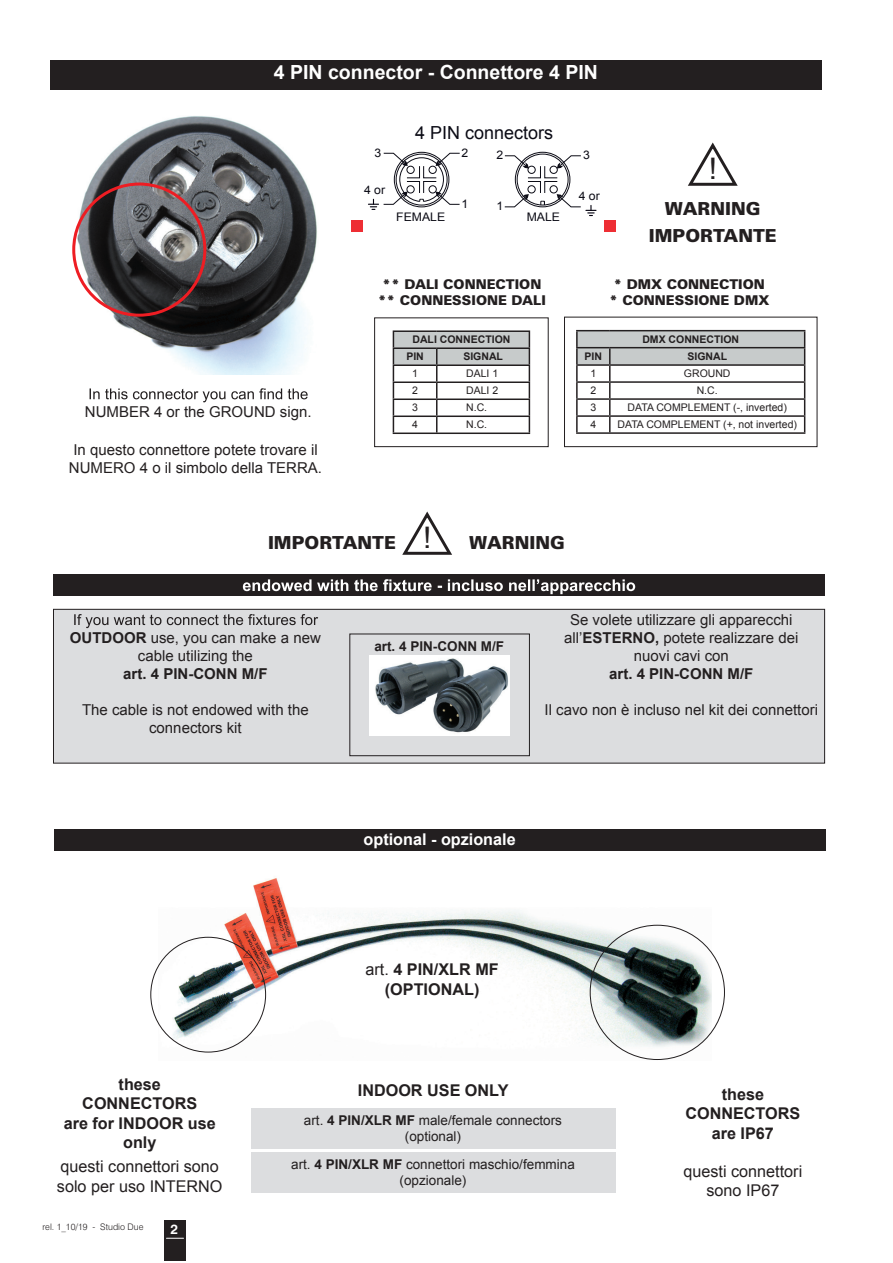
<style>
.page{position:relative;width:893px;height:1263px;background:#fff}
.page>*{position:absolute;margin:0;border:0;box-sizing:border-box;transform-origin:0 0}
.t1{font:29.7px "Arial";color:#231f20}
.t2{font:700 19.5px "Arial";color:#fff}
.t3{font:900 18px/26.8px "Zurich BT";color:#231f20;text-align:center}
.t4{font:18px "Arial";color:#0b0b15}
.t5{font:700 16.2px/19.5px "Arial";color:#231f20;text-align:center}
.t6{font:16.2px/19.5px "Arial";color:#231f20}
.t7{font:700 16.2px "Arial";color:#fff}
.t8{font:15px/18px "Arial";color:#231f20;text-align:center}
.t9{font:700 15px "Arial";color:#231f20}
.t10{font:13.5px/16.2px "Arial";color:#231f20;text-align:center}
.t11{font:900 13.5px/16.2px "Zurich BT";color:#231f20;text-align:center}
.t12{font:700 13.5px "Arial";color:#231f20}
.t13{font:700 13.5px "Swiss 721 BT";color:#fff}
.t14{font:11.85px "Arial";color:#0b0b15;scale:1.04 1}
.t15{font:10.5px "Arial";color:#231f20}
.t16{font:700 10.5px/17px "Arial";color:#231f20}
.t17{font:300 9px "Swiss 721 BT";color:#231f20}
.s1{font-family:"Arial";font-weight:400;font-size:29.7px}
.s2{font-weight:700}
.s3{font-weight:400}
</style>
<div class="page">
<div style="left:164px;top:1220px;width:21px;height:41px;background:#231f20"></div>
<svg style="left:166px;top:1238px;width:18px;height:1px"></svg>
<img style="left:72px;top:116px;width:245px;height:259px">
<div style="left:50px;top:60px;width:772px;height:30px;background:#231f20"></div>
<div style="left:72px;top:183px;width:134px;height:134px;border:3px solid #ee1d23;border-radius:50%"></div>
<img style="left:159px;top:878px;width:552px;height:182px">
<svg style="left:402px;top:511px;width:50px;height:44px"></svg>
<div style="left:251px;top:1108px;width:364px;height:40px;background:#dcdddf"></div>
<div style="left:251px;top:1152px;width:364px;height:40px;background:#dcdddf"></div>
<div style="left:53px;top:609px;width:772px;height:154px;background:#dcdddf"></div>
<div style="left:53px;top:609px;width:772px;height:154px;border:1px solid #231f20"></div>
<svg style="left:74px;top:614px;width:244px;height:14px"></svg>
<div style="left:349px;top:634px;width:181px;height:122px;border:1px solid #231f20"></div>
<img style="left:369px;top:656px;width:141px;height:79px">
<div style="left:53px;top:575px;width:772px;height:21px;background:#231f20"></div>
<svg style="left:243px;top:579px;width:392px;height:15px"></svg>
<div style="left:54px;top:829px;width:771px;height:21px;background:#231f20"></div>
<svg style="left:90px;top:388px;width:218px;height:14px"></svg>
<svg style="left:688px;top:142px;width:50px;height:44px"></svg>
<svg style="left:504px;top:155px;width:92px;height:61px"></svg>
<svg style="left:368px;top:152px;width:92px;height:58px"></svg>
<div style="left:351px;top:221px;width:11px;height:11px;background:#ee2e34"></div>
<div style="left:604px;top:221px;width:12px;height:11px;background:#ee2e34"></div>
<hr style="left:393px;top:330px;width:44px;height:2px;background:#231f20">
<hr style="left:437px;top:330px;width:93px;height:2px;background:#231f20">
<svg style="left:393px;top:331px;width:137px;height:101px"></svg>
<hr style="left:393px;top:432px;width:137px;height:2px;background:#231f20">
<div style="left:374px;top:317px;width:175px;height:130px;border:1px solid #231f20"></div>
<hr style="left:576px;top:330px;width:34px;height:1px;background:#231f20">
<hr style="left:610px;top:330px;width:195px;height:1px;background:#231f20">
<svg style="left:576px;top:331px;width:229px;height:101px"></svg>
<hr style="left:576px;top:432px;width:229px;height:2px;background:#231f20">
<div style="left:564px;top:317px;width:253px;height:130px;border:1px solid #231f20"></div>
<h2 class="t2" style="left:274px;top:61px;width:325px">4 PIN connector - Connettore 4 PIN</h2>
<p class="t8" style="left:85px;top:403px;width:228px">NUMBER 4 or the GROUND sign.</p>
<p class="t8" style="left:69px;top:440px;width:255px;text-align:left">In questo connettore potete trovare il<br>NUMERO 4 o il simbolo della TERRA.</p>
<p class="t4" style="left:415px;top:123px;width:140px">4 PIN connectors</p>
<p class="t14" style="left:375px;top:146px;width:8px">3</p>
<p class="t14" style="left:461px;top:146px;width:8px">2</p>
<p class="t14" style="left:496px;top:148px;width:8px">2</p>
<p class="t14" style="left:583px;top:148px;width:8px">3</p>
<p class="t14" style="left:364px;top:183px;width:22px">4 or</p>
<p class="t14" style="left:461px;top:197px;width:8px">1</p>
<p class="t14" style="left:496px;top:199px;width:8px">1</p>
<p class="t14" style="left:396px;top:210px;width:49px">FEMALE</p>
<p class="t14" style="left:527px;top:210px;width:34px">MALE</p>
<p class="t14" style="left:579px;top:189px;width:22px">4 or</p>
<h1 class="t1" style="left:709px;top:152px;width:10px">!</h1>
<p class="t3" style="left:649px;top:197px;width:129px">WARNING<br>IMPORTANTE</p>
<p class="t11" style="left:378px;top:277px;width:170px">** DALI CONNECTION ** CONNESSIONE DALI</p>
<p class="t11" style="left:609px;top:277px;width:162px">* DMX CONNECTION * CONNESSIONE DMX</p>
<p class="t16" style="left:406px;top:331px;width:106px;text-indent:6px">DALI CONNECTION<br>PIN</p>
<p class="t16" style="left:642px;top:330px;width:98px">DMX CONNECTION</p>
<p class="t16" style="left:585px;top:347px;width:19px">PIN</p>
<p class="t16" style="left:687px;top:347px;width:41px">SIGNAL</p>
<p class="t15" style="left:590px;top:367px;width:7px">1</p>
<p class="t15" style="left:684px;top:367px;width:48px">GROUND</p>
<p class="t15" style="left:590px;top:384px;width:7px">2</p>
<p class="t15" style="left:697px;top:384px;width:22px">N.C.</p>
<p class="t15" style="left:590px;top:401px;width:7px">3</p>
<p class="t15" style="left:628px;top:401px;width:161px">DATA COMPLEMENT (-, inverted)</p>
<p class="t15" style="left:590px;top:418px;width:7px">4</p>
<p class="t15" style="left:617px;top:418px;width:181px">DATA COMPLEMENT (+, not inverted)</p>
<p class="t16" style="left:463px;top:348px;width:41px">SIGNAL</p>
<p class="t15" style="left:412px;top:368px;width:7px">1</p>
<p class="t15" style="left:466px;top:368px;width:34px">DALI 1</p>
<p class="t15" style="left:412px;top:385px;width:7px">2</p>
<p class="t15" style="left:466px;top:385px;width:34px">DALI 2</p>
<p class="t15" style="left:412px;top:402px;width:7px">3</p>
<p class="t15" style="left:466px;top:402px;width:22px">N.C.</p>
<p class="t15" style="left:412px;top:419px;width:7px">4</p>
<p class="t15" style="left:466px;top:419px;width:22px">N.C.</p>
<p class="t3" style="left:268px;top:531px;width:165px">IMPORTANTE <span class="s1">!</span></p>
<p class="t3" style="left:469px;top:531px;width:97px">WARNING</p>
<p class="t8" style="left:70px;top:629px;width:252px"><span class="s2">OUTDOOR</span> use, you can make a new cable utilizing the</p>
<p class="t9" style="left:123px;top:665px;width:146px">art. 4 PIN-CONN M/F</p>
<p class="t8" style="left:82px;top:701px;width:228px">The cable is not endowed with the connectors kit</p>
<p class="t12" style="left:374px;top:639px;width:131px">art. 4 PIN-CONN M/F</p>
<p class="t8" style="left:564px;top:611px;width:236px">Se volete utilizzare gli apparecchi all’<span class="s2">ESTERNO,</span> potete realizzare dei nuovi cavi con</p>
<p class="t9" style="left:609px;top:665px;width:146px">art. 4 PIN-CONN M/F</p>
<p class="t8" style="left:545px;top:701px;width:275px">Il cavo non è incluso nel kit dei connettori</p>
<p class="t7" style="left:364px;top:831px;width:154px">optional - opzionale</p>
<p class="t5" style="left:366px;top:960px;width:135px"><span class="s3">art.</span> 4 PIN/XLR MF (OPTIONAL)</p>
<p class="t5" style="left:64px;top:1074px;width:154px">these<br>CONNECTORS<br>are for INDOOR use only</p>
<p class="t5" style="left:685px;top:1084px;width:116px">these<br>CONNECTORS are IP67</p>
<p class="t6" style="left:57px;top:1157px;width:167px">questi connettori sono solo per uso INTERNO</p>
<p class="t6" style="left:683px;top:1161px;width:120px;text-align:center">questi connettori sono IP67</p>
<p class="t5" style="left:358px;top:1080px;width:152px">INDOOR USE ONLY</p>
<p class="t10" style="left:304px;top:1112px;width:260px">art. <span class="s2">4 PIN/XLR MF</span> male/female connectors (optional)</p>
<p class="t10" style="left:291px;top:1156px;width:285px">art. <span class="s2">4 PIN/XLR MF</span> connettori maschio/femmina (opzionale)</p>
<p class="t17" style="left:43px;top:1222px;width:102px">rel. 1_10/19 - Studio Due</p>
<p class="t13" style="left:171px;top:1224px;width:9px">2</p>
</div>
